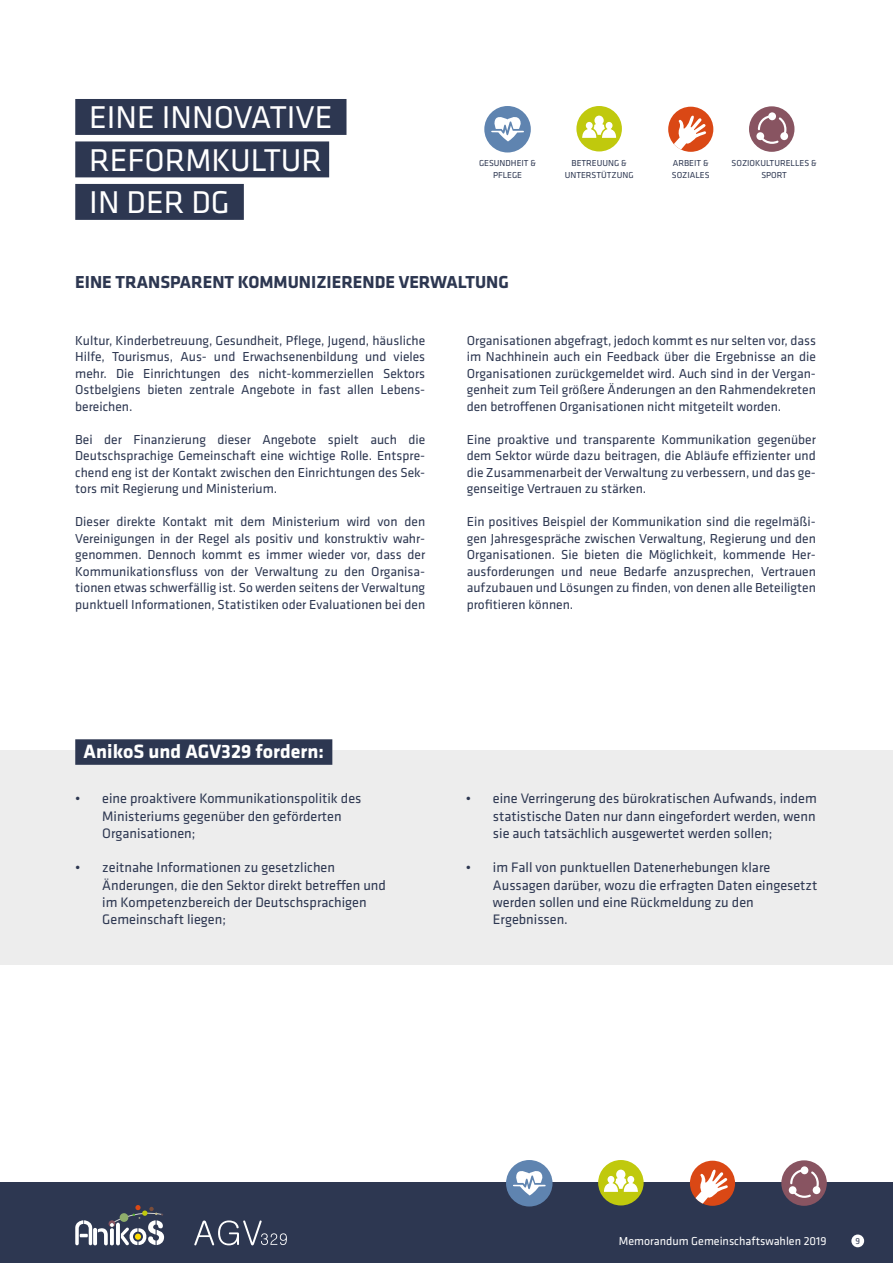
<style>
.page{position:relative;width:893px;height:1263px;background:#fff}
.page>*{position:absolute;margin:0;border:0;box-sizing:border-box;transform-origin:0 0}
.t1{font:32.7px/42.5px "Klavika";color:#fff}
.t2{font:700 19.95px "Klavika";color:#fff}
.t3{font:700 18px "Klavika";color:#2d3751}
.t4{font:14.25px/17.2px "Klavika";color:#2d3751}
.t5{font:13.5px/16.5px "Klavika";color:#2d3751;text-align:justify}
.t6{font:12px "Klavika";color:#fff}
.t7{font:9px/12px "Klavika";color:#2d3751;text-align:center}
</style>
<div class="page">
<div style="left:0;top:1182px;width:893px;height:81px;background:#2d3751"></div>
<div style="left:781px;top:1160px;width:46px;height:46px;background:#885461;border-radius:50%"></div>
<div style="left:801px;top:1166px;width:7px;height:8px;background:#fff;border-radius:50%"></div>
<svg style="left:789px;top:1168px;width:31px;height:30px"></svg>
<div style="left:506px;top:1160px;width:46px;height:46px;background:#5f84b0;border-radius:50%"></div>
<svg style="left:513px;top:1171px;width:33px;height:24px"></svg>
<div style="left:598px;top:1160px;width:46px;height:45px;background:#c0c90d;border-radius:50%"></div>
<svg style="left:601px;top:1169px;width:39px;height:23px"></svg>
<div style="left:690px;top:1161px;width:45px;height:45px;background:#da4815;border-radius:50%"></div>
<svg style="left:690px;top:1169px;width:38px;height:37px"></svg>
<svg style="left:75px;top:1205px;width:89px;height:41px"></svg>
<svg style="left:194px;top:1220px;width:93px;height:25px"></svg>
<div style="left:851px;top:1234px;width:13px;height:13px;background:#fff;border-radius:50%"></div>
<div style="left:0;top:750px;width:893px;height:215px;background:#ededed"></div>
<div style="left:75px;top:739px;width:257px;height:26px;background:#2d3751"></div>
<div style="left:75px;top:99px;width:271px;height:36px;background:#2d3751"></div>
<div style="left:75px;top:141px;width:254px;height:36px;background:#2d3751"></div>
<div style="left:75px;top:184px;width:169px;height:36px;background:#2d3751"></div>
<div style="left:749px;top:106px;width:45px;height:46px;background:#885461;border-radius:50%"></div>
<svg style="left:757px;top:114px;width:30px;height:30px"></svg>
<div style="left:484px;top:106px;width:47px;height:46px;background:#5f84b0;border-radius:50%"></div>
<svg style="left:491px;top:117px;width:33px;height:24px"></svg>
<div style="left:576px;top:106px;width:46px;height:45px;background:#c0c90d;border-radius:50%"></div>
<svg style="left:580px;top:116px;width:37px;height:22px"></svg>
<div style="left:668px;top:107px;width:45px;height:45px;background:#da4815;border-radius:50%"></div>
<svg style="left:668px;top:115px;width:39px;height:37px"></svg>
<h1 class="t1" style="left:89px;top:97px;width:245px">EINE INNOVATIVE<br>REFORMKULTUR<br>IN DER DG</h1>
<p class="t7" style="left:479px;top:157px;width:59px">GESUNDHEIT &amp;<br>PFLEGE</p>
<p class="t7" style="left:732px;top:157px;width:87px">SOZIOKULTURELLES &amp;<br>SPORT</p>
<p class="t7" style="left:672px;top:157px;width:39px;text-align:left">ARBEIT &amp;<br>SOZIALES</p>
<p class="t7" style="left:565px;top:158px;width:70px">BETREUUNG &amp;<br>UNTERSTÜTZUNG</p>
<h3 class="t3" style="left:75px;top:272px;width:435px">EINE TRANSPARENT KOMMUNIZIERENDE VERWALTUNG</h3>
<p class="t5" style="left:75px;top:332px;width:351px">Kultur, Kinderbetreuung, Gesundheit, Pflege, Jugend, häusliche Hilfe, Tourismus, Aus- und Erwachsenenbildung und vieles mehr. Die Einrichtungen des nicht-kommerziellen Sektors Ostbelgiens bieten zentrale Angebote in fast allen Lebens&shy;bereichen.</p>
<p class="t5" style="left:75px;top:431px;width:351px">Bei der Finanzierung dieser Angebote spielt auch die Deutschsprachige Gemeinschaft eine wichtige Rolle. Entspre&shy;chend eng ist der Kontakt zwischen den Einrichtungen des Sek&shy;tors mit Regierung und Ministerium.</p>
<p class="t5" style="left:75px;top:514px;width:351px">Dieser direkte Kontakt mit dem Ministerium wird von den Vereinigungen in der Regel als positiv und konstruktiv wahr&shy;genommen. Dennoch kommt es immer wieder vor, dass der Kommunikationsfluss von der Verwaltung zu den Organisa&shy;tionen etwas schwerfällig ist. So werden seitens der Verwaltung punktuell Informationen, Statistiken oder Evaluationen bei den</p>
<p class="t5" style="left:467px;top:332px;width:351px">Organisationen abgefragt, jedoch kommt es nur selten vor, dass im Nachhinein auch ein Feedback über die Ergebnisse an die Organisationen zurückgemeldet wird. Auch sind in der Vergan&shy;genheit zum Teil größere Änderungen an den Rahmendekreten den betroffenen Organisationen nicht mitgeteilt worden.</p>
<p class="t5" style="left:467px;top:431px;width:351px">Eine proaktive und transparente Kommunikation gegenüber dem Sektor würde dazu beitragen, die Abläufe effizienter und die Zusammenarbeit der Verwaltung zu verbessern, und das ge&shy;genseitige Vertrauen zu stärken.</p>
<p class="t5" style="left:467px;top:513px;width:351px">Ein positives Beispiel der Kommunikation sind die regelmäßi&shy;gen Jahresgespräche zwischen Verwaltung, Regierung und den Organisationen. Sie bieten die Möglichkeit, kommende Her&shy;ausforderungen und neue Bedarfe anzusprechen, Vertrauen aufzubauen und Lösungen zu finden, von denen alle Beteiligten profitieren können.</p>
<h2 class="t2" style="left:84px;top:740px;width:242px">AnikoS und AGV329 fordern:</h2>
<p class="t4" style="left:102px;top:790px;width:261px;text-indent:-27px">• eine proaktivere Kommunikationspolitik des<br>Ministeriums gegenüber den geförderten<br>Organisationen;</p>
<p class="t4" style="left:102px;top:859px;width:285px;text-indent:-27px">• zeitnahe Informationen zu gesetzlichen Änderungen, die den Sektor direkt betreffen und im Kompetenzbereich der Deutschsprachigen Gemeinschaft liegen;</p>
<p class="t4" style="left:493px;top:790px;width:325px;text-align:justify;text-indent:-27px">• eine Verringerung des bürokratischen Aufwands, indem statistische Daten nur dann eingefordert werden, wenn sie auch tatsächlich ausgewertet werden sollen;</p>
<p class="t4" style="left:493px;top:859px;width:326px;text-indent:-27px">• im Fall von punktuellen Datenerhebungen klare Aussagen darüber, wozu die erfragten Daten eingesetzt werden sollen und eine Rückmeldung zu den Ergebnissen.</p>
<p class="t6" style="left:619px;top:1235px;width:209px">Memorandum Gemeinschaftswahlen 2019</p>
<p class="t7" style="left:855px;top:1235px;width:6px">9</p>
</div>
